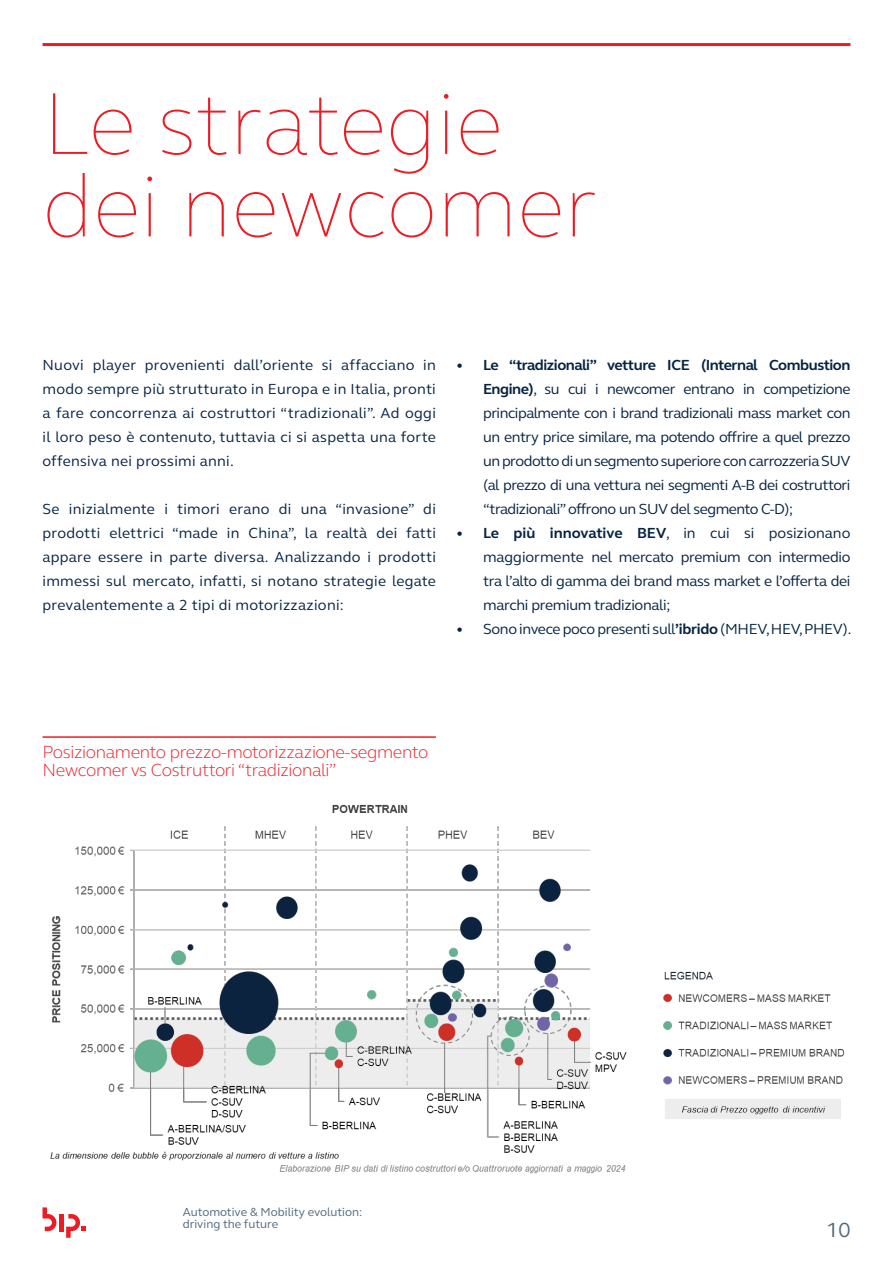
<style>
.page{position:relative;width:893px;height:1263px;background:#fff}
.page>*{position:absolute;margin:0;border:0;box-sizing:border-box;transform-origin:0 0}
.Heading_1_NOTLinkable{font:100 90px "FS Elliot Pro";color:#ed1c24}
.Num_Pags{font:21px "FS Elliot Pro";color:#50677c}
.Internal_quotes_2{font:300 18px/18px "FS Elliot Pro";letter-spacing:-.02em;color:#ed1c24}
.Body{font:15px/24px "FS Elliot Pro";letter-spacing:-.02em;color:#062442;text-align:justify}
.Retranca{font:12px/12px "FS Elliot Pro";color:#50677c}
.s1{font-weight:700}
</style>
<div class="page">
<svg style="left:43px;top:1207px;width:14px;height:24px"></svg>
<hr style="left:59px;top:1214px;width:4px;height:17px;background:#ed1c24">
<svg style="left:66px;top:1214px;width:20px;height:24px"></svg>
<hr style="left:43px;top:43px;width:807px;height:3px;background:#ed1c24">
<img style="left:50px;top:804px;width:795px;height:370px">
<hr style="left:43px;top:736px;width:393px;height:2px;background:#ed1c24">
<p class="Heading_1_NOTLinkable" style="left:43px;top:63px;width:462px">Le strategie</p>
<p class="Heading_1_NOTLinkable" style="left:43px;top:146px;width:556px">dei newcomer</p>
<p class="Body" style="left:43px;top:353px;width:395px">Nuovi player provenienti dall’oriente si affacciano in modo sempre più strutturato in Europa e in Italia, pronti a fare concorrenza ai costruttori “tradizionali”. Ad oggi il loro peso è contenuto, tuttavia ci si aspetta una forte offensiva nei prossimi anni.</p>
<p class="Body" style="left:43px;top:497px;width:395px">Se inizialmente i timori erano di una “invasione” di prodotti elettrici “made in China”, la realtà dei fatti appare essere in parte diversa. Analizzando i prodotti immessi sul mercato, infatti, si notano strategie legate prevalentemente a 2 tipi di motorizzazioni:</p>
<p class="Body" style="left:483px;top:353px;width:369px;text-indent:-27px"><span class="s1">• Le “tradizionali” vetture ICE (Internal Combustion Engine)</span>, su cui i newcomer entrano in competizione principalmente con i brand tradizionali mass market con un entry price similare, ma potendo offrire a quel prezzo un prodotto di un segmento superiore con carrozzeria SUV (al prezzo di una vettura nei segmenti A-B dei costruttori “tradizionali” offrono un SUV del segmento C-D);</p>
<p class="Body" style="left:483px;top:521px;width:369px;text-indent:-27px"><span class="s1">• Le più innovative BEV</span>, in cui si posizionano maggiormente nel mercato premium con intermedio tra l’alto di gamma dei brand mass market e l’offerta dei marchi premium tradizionali;</p>
<p class="Body" style="left:456px;top:617px;width:397px">• Sono invece poco presenti sull<span class="s1">’ibrido</span> (MHEV, HEV, PHEV).</p>
<p class="Internal_quotes_2" style="left:43px;top:743px;width:387px">Posizionamento prezzo-motorizzazione-segmento<br>Newcomer vs Costruttori “tradizionali”</p>
<p class="Retranca" style="left:183px;top:1206px;width:181px">Automotive &amp; Mobility evolution: driving the future</p>
<p class="Num_Pags" style="left:826px;top:1216px;width:26px">10</p>
</div>
